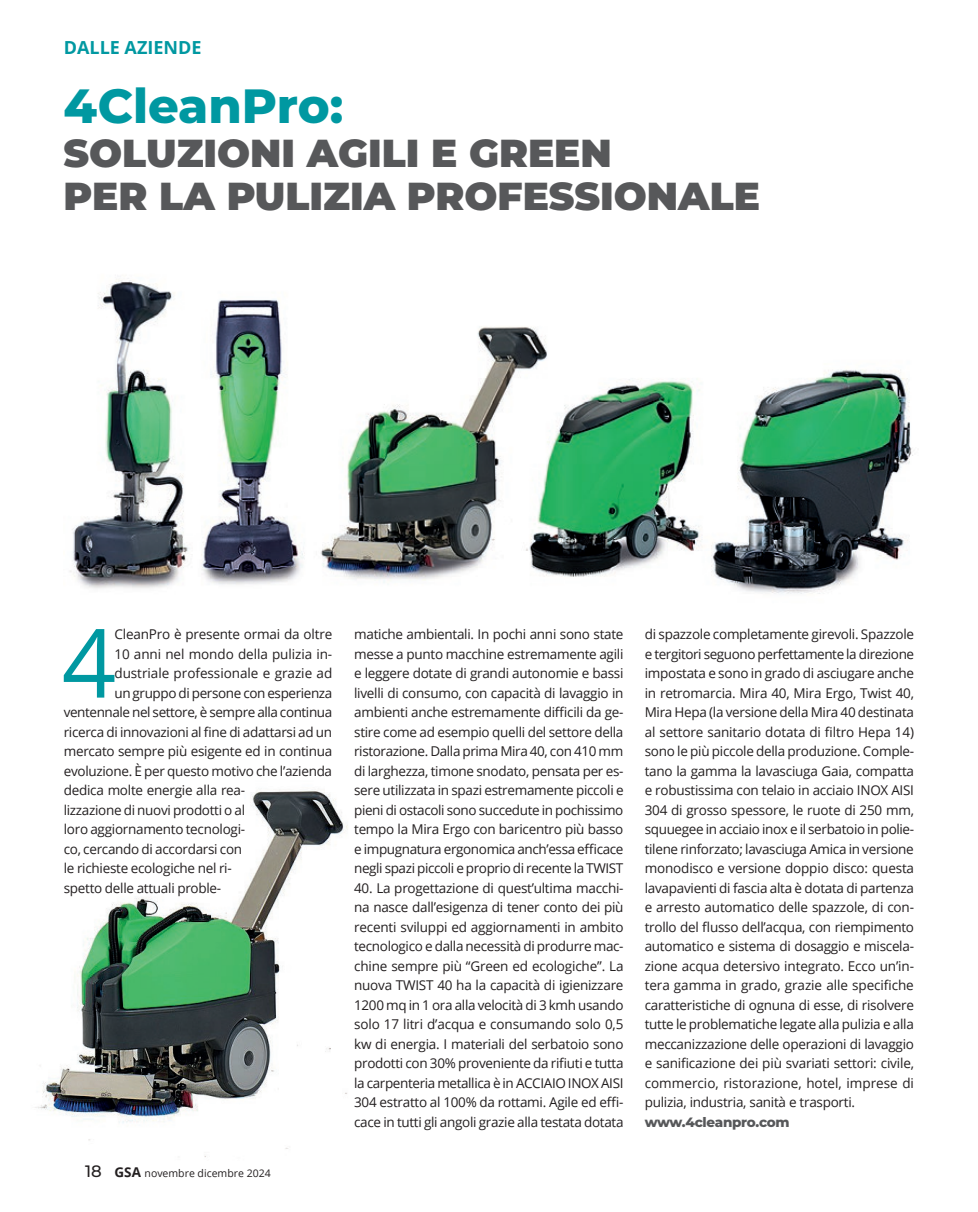
<style>
.page{position:relative;width:978px;height:1212px;background:#fff}
.page>*{position:absolute;margin:0;border:0;box-sizing:border-box;transform-origin:0 0}
.testo_GSA{font:95.4px "Open Sans";color:#0098a1}
.attualità_titolo_1{font:800 48px "Montserrat";color:#0098a1}
.attualità_titolo_2{font:900 39px "Montserrat";color:#57585a}
.t1{font:700 18px "Open Sans";color:#0098a1}
.testo_GSA-2{font:13.5px/19.5px "Open Sans";letter-spacing:-.02em;color:#231f20;text-align:justify}
.didascalia_1{font:800 13.5px "Montserrat";letter-spacing:-.02em;color:#57585a}
.t2{font:10.5px "Open Sans";color:#231f20}
.s1{font-family:"Montserrat";font-weight:500;font-size:16.5px}
.s2{font-weight:700;font-size:13.5px}
</style>
<div class="page">
<img style="left:35px;top:791px;width:313px;height:366px">
<img style="left:70px;top:279px;width:843px;height:315px">
<h3 class="t1" style="left:64px;top:35px;width:139px">DALLE AZIENDE</h3>
<p class="attualità_titolo_1" style="left:64px;top:71px;width:281px">4CleanPro:</p>
<p class="attualità_titolo_2" style="left:64px;top:123px;width:550px">SOLUZIONI AGILI E GREEN</p>
<p class="attualità_titolo_2" style="left:64px;top:167px;width:698px">PER LA PULIZIA PROFESSIONALE</p>
<p class="testo_GSA" style="left:62px;top:598px;width:56px">4</p>
<p class="testo_GSA-2" style="left:114px;top:624px;width:219px">CleanPro è presente ormai da oltre</p>
<p class="testo_GSA-2" style="left:114px;top:644px;width:219px">10 anni nel mondo della pulizia in-</p>
<p class="testo_GSA-2" style="left:114px;top:663px;width:219px">dustriale professionale e grazie ad</p>
<p class="testo_GSA-2" style="left:114px;top:683px;width:219px">un gruppo di persone con esperienza</p>
<p class="testo_GSA-2" style="left:64px;top:702px;width:270px">ventennale nel settore, è sempre alla continua</p>
<p class="testo_GSA-2" style="left:64px;top:722px;width:270px">ricerca di innovazioni al fine di adattarsi ad un</p>
<p class="testo_GSA-2" style="left:64px;top:741px;width:270px">mercato sempre più esigente ed in continua</p>
<p class="testo_GSA-2" style="left:64px;top:761px;width:270px">evoluzione. È per questo motivo che l’azienda</p>
<p class="testo_GSA-2" style="left:64px;top:780px;width:183px">dedica molte energie alla rea-</p>
<p class="testo_GSA-2" style="left:64px;top:800px;width:183px">lizzazione di nuovi prodotti o al</p>
<p class="testo_GSA-2" style="left:64px;top:819px;width:183px">loro aggiornamento tecnologi-</p>
<p class="testo_GSA-2" style="left:64px;top:839px;width:180px">co, cercando di accordarsi con</p>
<p class="testo_GSA-2" style="left:64px;top:858px;width:170px">le richieste ecologiche nel ri-</p>
<p class="testo_GSA-2" style="left:64px;top:878px;width:159px">spetto delle attuali proble-</p>
<p class="t2" style="left:85px;top:1166px;width:187px"><span class="s1">18</span> <span class="s2">GSA</span> novembre dicembre 2024</p>
<p class="testo_GSA-2" style="left:354px;top:624px;width:271px">matiche ambientali. In pochi anni sono state messe a punto macchine estremamente agili e leggere dotate di grandi autonomie e bassi livelli di consumo, con capacità di lavaggio in ambienti anche estremamente difficili da ge&shy;stire come ad esempio quelli del settore della ristorazione. Dalla prima Mira 40, con 410 mm di larghezza, timone snodato, pensata per es&shy;sere utilizzata in spazi estremamente piccoli e pieni di ostacoli sono succedute in pochissimo tempo la Mira Ergo con baricentro più basso e impugnatura ergonomica anch’essa efficace negli spazi piccoli e proprio di recente la TWIST</p>
<p class="testo_GSA-2" style="left:354px;top:878px;width:271px">40. La progettazione di quest’ultima macchi&shy;na nasce dall’esigenza di tener conto dei più recenti sviluppi ed aggiornamenti in ambito tecnologico e dalla necessità di produrre mac&shy;chine sempre più “Green ed ecologiche”. La nuova TWIST 40 ha la capacità di igienizzare 1200 mq in 1 ora alla velocità di 3 kmh usando solo 17 litri d’acqua e consumando solo 0,5 kw di energia. I materiali del serbatoio sono prodotti con 30% proveniente da rifiuti e tutta la carpenteria metallica è in ACCIAIO INOX AISI 304 estratto al 100% da rottami. Agile ed effi&shy;cace in tutti gli angoli grazie alla testata dotata</p>
<p class="testo_GSA-2" style="left:645px;top:624px;width:271px">di spazzole completamente girevoli. Spazzole e tergitori seguono perfettamente la direzione impostata e sono in grado di asciugare anche in retromarcia. Mira 40, Mira Ergo, Twist 40, Mira Hepa (la versione della Mira 40 destinata al settore sanitario dotata di filtro Hepa 14) sono le più piccole della produzione. Comple&shy;tano la gamma la lavasciuga Gaia, compatta e robustissima con telaio in acciaio INOX AISI 304 di grosso spessore, le ruote di 250 mm, squuegee in acciaio inox e il serbatoio in polie&shy;tilene rinforzato; lavasciuga Amica in versione monodisco e versione doppio disco: questa lavapavienti di fascia alta è dotata di partenza e arresto automatico delle spazzole, di con&shy;trollo del flusso dell’acqua, con riempimento automatico e sistema di dosaggio e miscela&shy;zione acqua detersivo integrato. Ecco un’in&shy;tera gamma in grado, grazie alle specifiche caratteristiche di ognuna di esse, di risolvere tutte le problematiche legate alla pulizia e alla meccanizzazione delle operazioni di lavaggio e sanificazione dei più svariati settori: civile, commercio, ristorazione, hotel, imprese di pulizia, industria, sanità e trasporti.</p>
<p class="didascalia_1" style="left:645px;top:1112px;width:146px">www.4cleanpro.com</p>
</div>
